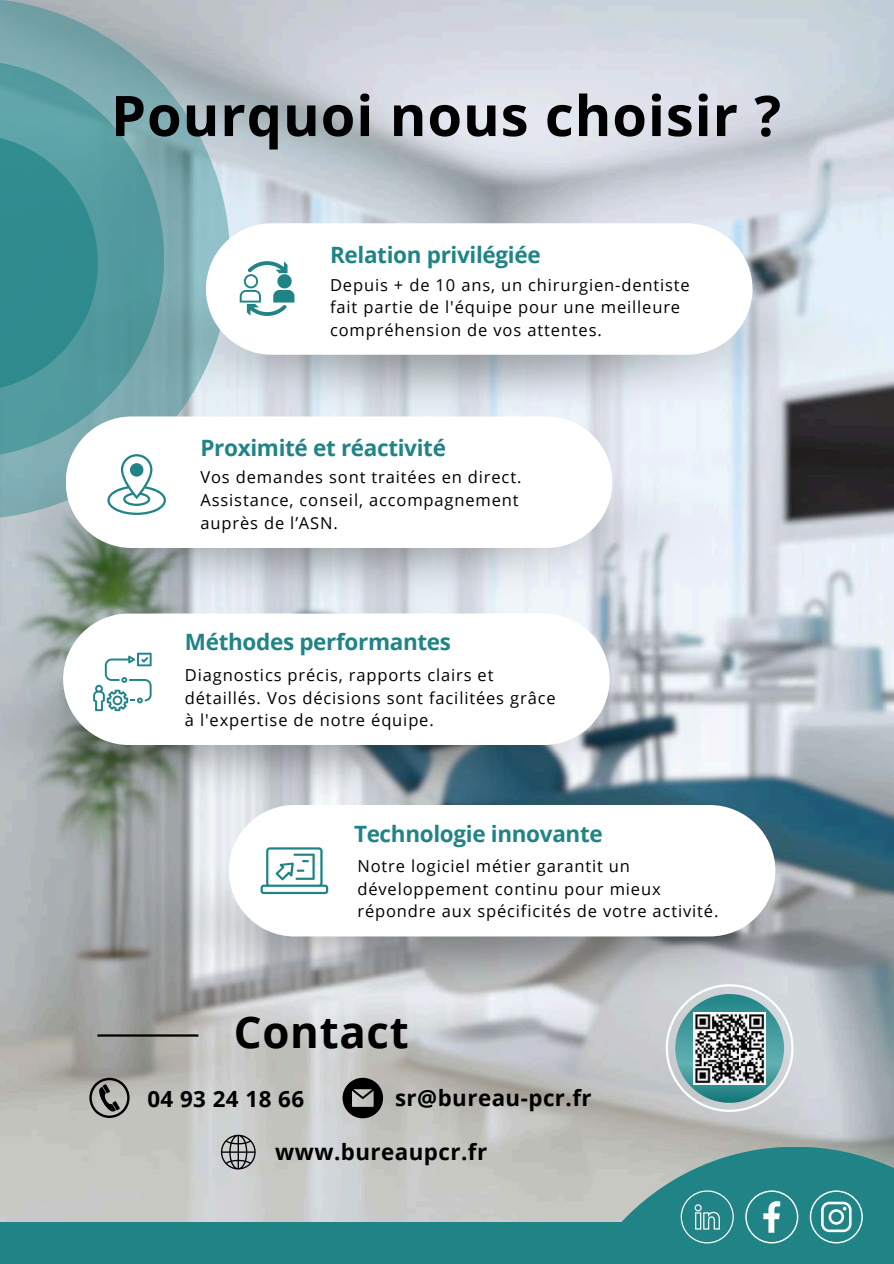
<style>
.page{position:relative;width:894px;height:1264px;background:#fff}
.page>*{position:absolute;margin:0;border:0;box-sizing:border-box;transform-origin:0 0}
.t1{font:700 55.95px "Open Sans";letter-spacing:.015em;color:#000}
.t2{font:700 43.8px "Open Sans";letter-spacing:.015em;color:#000}
.t3{font:700 22.5px "Open Sans";letter-spacing:-.015em;color:#208487}
.t4{font:700 22.35px "Open Sans";letter-spacing:.02em;color:#000}
.t5{font:16.5px/22.5px "Open Sans";letter-spacing:.05em;color:#000}
</style>
<div class="page">
<img style="left:0;top:0;width:893px;height:1222px">
<svg style="left:0;top:0;width:230px;height:253px;background:#97b2b8"></svg>
<svg style="left:0;top:60px;width:164px;height:380px;background:#4f999d"></svg>
<img style="left:85px;top:253px;width:788px;height:175px">
<img style="left:0;top:638px;width:716px;height:174px">
<img style="left:0;top:440px;width:739px;height:175px">
<div style="left:63px;top:613px;width:546px;height:132px;background:#fff;border-radius:66px"></div>
<div style="left:66px;top:416px;width:546px;height:132px;background:#fff;border-radius:66px"></div>
<div style="left:206px;top:223px;width:546px;height:132px;background:#fff;border-radius:66px"></div>
<div style="left:0;top:1222px;width:674px;height:41px;background:#208487"></div>
<svg style="left:557px;top:1146px;width:336px;height:117px;fill:#208487"></svg>
<svg style="left:745px;top:1190px;width:53px;height:53px;background:#47999c"></svg>
<svg style="left:680px;top:1190px;width:53px;height:53px;background:#3d9496"></svg>
<svg style="left:809px;top:1190px;width:53px;height:53px;background:#4f9ea0"></svg>
<svg style="left:89px;top:1077px;width:40px;height:40px;background:#848380"></svg>
<svg style="left:342px;top:1077px;width:41px;height:41px;background:#545453"></svg>
<svg style="left:665px;top:1010px;width:128px;height:101px;background:#97bcbf"></svg>
<img style="left:693px;top:1012px;width:72px;height:72px">
<hr style="left:97px;top:1034px;width:101px;height:2px;background:#000">
<svg style="left:220px;top:1134px;width:36px;height:36px"></svg>
<svg style="left:240px;top:261px;width:54px;height:55px"></svg>
<img style="left:99px;top:836px;width:789px;height:174px">
<div style="left:229px;top:805px;width:546px;height:131px;background:#fff;border-radius:66px"></div>
<svg style="left:107px;top:454px;width:59px;height:61px"></svg>
<div style="left:130px;top:463px;width:13px;height:13px;background:#208487;border-radius:50%"></div>
<svg style="left:93px;top:652px;width:58px;height:59px"></svg>
<svg style="left:260px;top:847px;width:68px;height:47px"></svg>
<h1 class="t1" style="left:111px;top:76px;width:671px">Pourquoi nous choisir ?</h1>
<h3 class="t3" style="left:330px;top:239px;width:212px">Relation privilégiée</h3>
<p class="t5" style="left:330px;top:273px;width:361px">Depuis + de 10 ans, un chirurgien-dentiste fait partie de l'équipe pour une meilleure compréhension de vos attentes.</p>
<h3 class="t3" style="left:200px;top:432px;width:247px">Proximité et réactivité</h3>
<p class="t5" style="left:200px;top:466px;width:322px">Vos demandes sont traitées en direct.<br>Assistance, conseil, accompagnement auprès de l’ASN.</p>
<h3 class="t3" style="left:185px;top:626px;width:267px">Méthodes performantes</h3>
<p class="t5" style="left:185px;top:663px;width:372px">Diagnostics précis, rapports clairs et détaillés. Vos décisions sont facilitées grâce à l'expertise de notre équipe.</p>
<h3 class="t3" style="left:354px;top:817px;width:250px">Technologie innovante</h3>
<p class="t5" style="left:357px;top:854px;width:362px">Notre logiciel métier garantit un développement continu pour mieux répondre aux spécificités de votre activité.</p>
<h2 class="t2" style="left:234px;top:1001px;width:176px">Contact</h2>
<h3 class="t4" style="left:147px;top:1083px;width:158px">04 93 24 18 66</h3>
<h3 class="t4" style="left:395px;top:1082px;width:198px">sr@bureau-pcr.fr</h3>
<h3 class="t4" style="left:275px;top:1135px;width:213px">www.bureaupcr.fr</h3>
</div>
